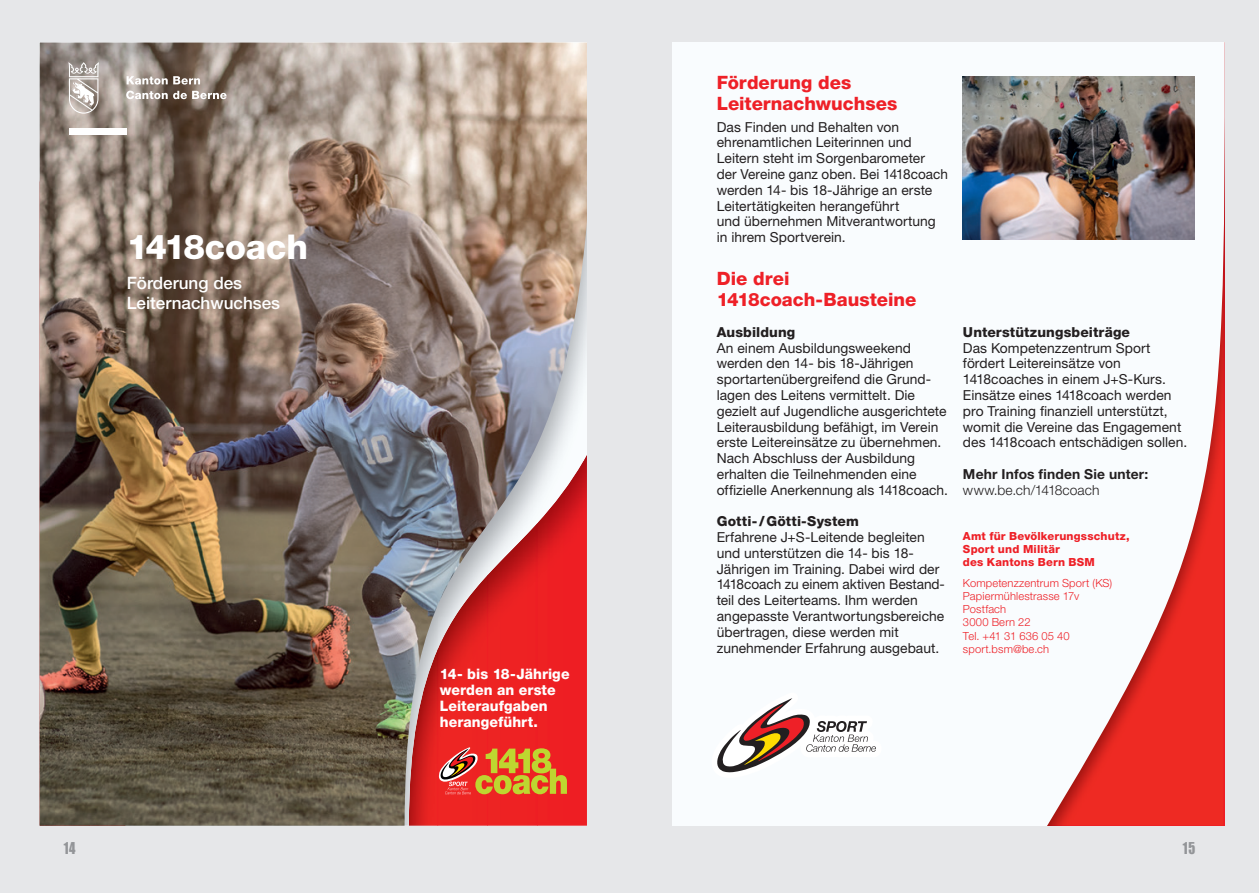
<style>
.page{position:relative;width:1259px;height:893px;background:#e6e7e9}
.page>*{position:absolute;margin:0;border:0;box-sizing:border-box;transform-origin:0 0}
.t1{font:800 34.2px "Helvetica Neue";letter-spacing:-.005em;color:#fff}
.t2{font:800 18.45px/21px "Helvetica Neue LT Std";color:#ee2027}
.t3{font:500 17.1px/19.8px "Helvetica Neue";color:#fff}
.t4{font:15px "Impact";color:#939598;scale:.85 1}
.t5{font:800 14.4px/15.8px "Helvetica Neue LT Std";letter-spacing:.005em;color:#fff}
.t6{font:13.8px/15.8px "Helvetica Neue LT Std";letter-spacing:.005em;color:#231f20}
.t7{font:800 13.8px "Helvetica Neue LT Std";letter-spacing:.01em;color:#231f20}
.t8{font:700 13.8px "Helvetica Neue LT Std";letter-spacing:.015em;color:#231f20}
.t9{font:300 13.8px "Helvetica Neue LT Std";letter-spacing:.005em;color:#231f20}
.t10{font:300 11.25px/13.2px "Helvetica Neue LT Std";letter-spacing:.015em;color:#ee2027}
.t11{font:800 11.25px/13.2px "Helvetica Neue LT Std";letter-spacing:.015em;color:#ee2027}
</style>
<div class="page">
<img style="left:40px;top:43px;width:547px;height:783px">
<div style="left:69px;top:128px;width:58px;height:6px;background:#fff"></div>
<svg style="left:68px;top:62px;width:31px;height:52px;background:#c1bab5"></svg>
<svg style="left:127px;top:76px;width:73px;height:9px"></svg>
<svg style="left:126px;top:91px;width:101px;height:8px"></svg>
<svg style="left:439px;top:747px;width:128px;height:47px;background:#d37133"></svg>
<svg style="left:672px;top:43px;width:552px;height:783px;background:#f7eaeb"></svg>
<img style="left:963px;top:76px;width:231px;height:163px">
<svg style="left:711px;top:692px;width:170px;height:86px;background:#dcd1ce"></svg>
<h1 class="t1" style="left:127px;top:226px;width:183px">1418coach</h1>
<p class="t3" style="left:127px;top:273px;width:155px">Förderung des<br>Leiternachwuchses</p>
<p class="t5" style="left:440px;top:666px;width:131px">14- bis 18-Jährige werden an erste<br>Leiteraufgaben herangeführt.</p>
<h2 class="t2" style="left:717px;top:72px;width:182px">Förderung des<br>Leiternachwuchses</h2>
<p class="t6" style="left:717px;top:119px;width:233px">Das Finden und Behalten von ehrenamtlichen Leiterinnen und<br>Leitern steht im Sorgenbarometer der Vereine ganz oben. Bei 1418coach werden 14- bis 18-Jährige an erste<br>Leitertätigkeiten herangeführt<br>und übernehmen Mitverantwortung in ihrem Sportverein.</p>
<h2 class="t2" style="left:717px;top:268px;width:201px">Die drei<br>1418coach-Bausteine</h2>
<p class="t7" style="left:717px;top:324px;width:80px">Ausbildung</p>
<p class="t6" style="left:717px;top:340px;width:233px">An einem Ausbildungsweekend werden den 14- bis 18-Jährigen sportartenübergreifend die Grund&shy;lagen des Leitens vermittelt. Die gezielt auf Jugendliche ausgerichtete Leiterausbildung befähigt, im Verein erste Leitereinsätze zu übernehmen.<br>Nach Abschluss der Ausbildung erhalten die Teilnehmenden eine offizielle Anerkennung als 1418coach.</p>
<p class="t7" style="left:717px;top:513px;width:143px">Gotti- /Götti-System</p>
<p class="t6" style="left:717px;top:529px;width:230px">Erfahrene J+S-Leitende begleiten und unterstützen die 14- bis 18- Jährigen im Training. Dabei wird der 1418coach zu einem aktiven Bestand&shy;teil des Leiterteams. Ihm werden angepasste Verantwortungsbereiche übertragen, diese werden mit zunehmender Erfahrung ausgebaut.</p>
<p class="t7" style="left:963px;top:324px;width:168px">Unterstützungsbeiträge</p>
<p class="t6" style="left:963px;top:340px;width:226px">Das Kompetenzzentrum Sport fördert Leitereinsätze von<br>1418coaches in einem J+S-Kurs.<br>Einsätze eines 1418coach werden pro Training finanziell unterstützt, womit die Vereine das Engagement des 1418coach entschädigen sollen.</p>
<p class="t8" style="left:963px;top:465px;width:187px">Mehr Infos finden Sie unter:</p>
<p class="t9" style="left:963px;top:481px;width:138px">www.be.ch/1418coach</p>
<p class="t11" style="left:963px;top:529px;width:168px">Amt für Bevölkerungsschutz,<br>Sport und Militär<br>des Kantons Bern BSM</p>
<p class="t10" style="left:963px;top:576px;width:151px">Kompetenzzentrum Sport (KS)<br>Papiermühlestrasse 17v<br>Postfach<br>3000 Bern 22<br>Tel. +41 31 636 05 40 sport.bsm@be.ch</p>
<p class="t4" style="left:64px;top:836px;width:15px">14</p>
<p class="t4" style="left:1182px;top:836px;width:16px">15</p>
</div>
